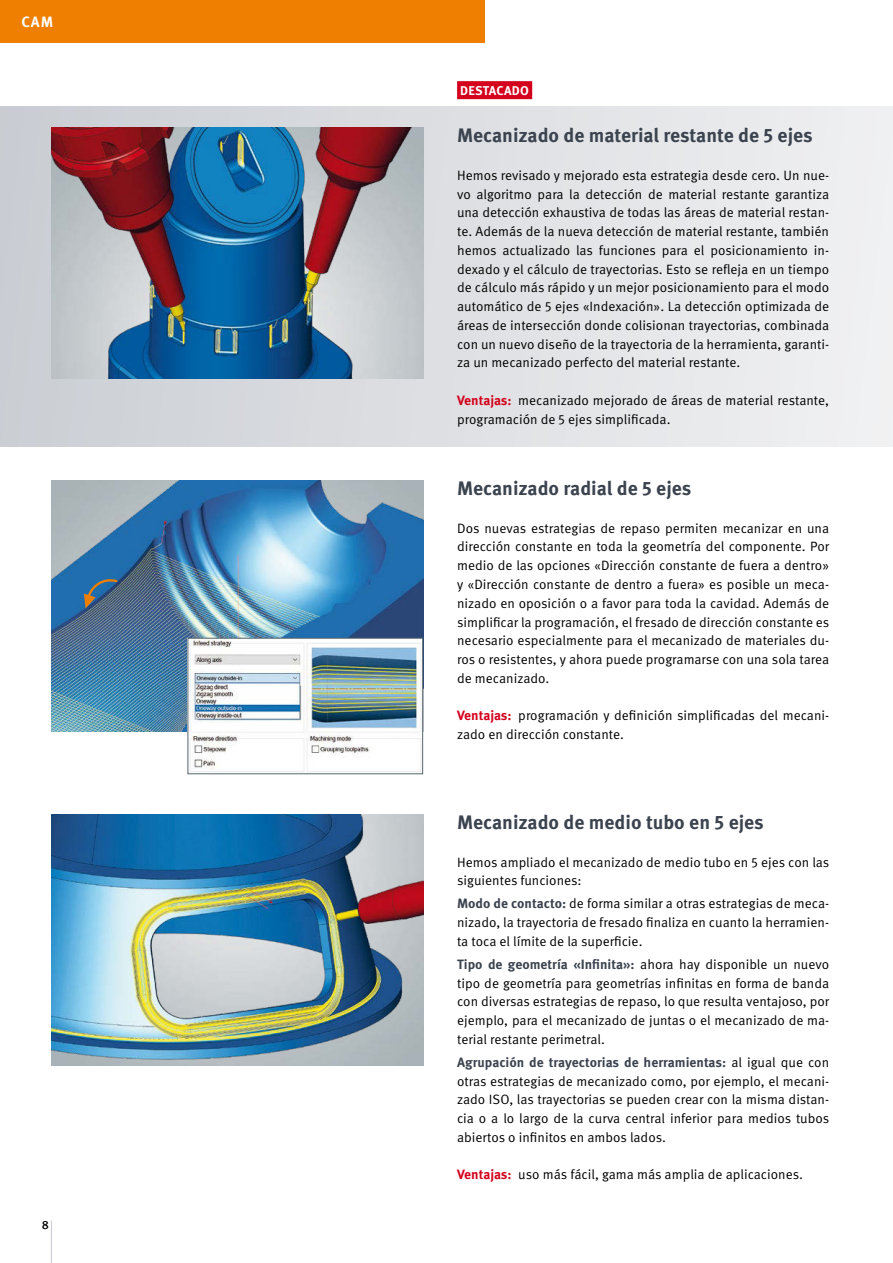
<style>
.page{position:relative;width:893px;height:1263px;background:#fff}
.page>*{position:absolute;margin:0;border:0;box-sizing:border-box;transform-origin:0 0}
.t1{font:700 19.5px "Meta Pro";color:#3b434f}
.t2{font:700 15px "Meta Pro";color:#fff}
.t3{font:13.5px/18.8px "Meta Pro";color:#000;text-align:justify}
.t4{font:700 12.75px "Meta Pro";letter-spacing:.015em;color:#fff}
.t5{font:500 12px "Meta Pro";color:#000}
.s1{font-weight:700;color:#d4021d}
.s2{font-weight:700;color:#3b434f}
</style>
<div class="page">
<div style="left:0;top:0;width:485px;height:43px;background:#ee7f00"></div>
<hr style="left:51px;top:1220px;width:1px;height:43px;background:#c5c9d0">
<div style="left:0;top:106px;width:893px;height:340px;background:linear-gradient(to right,#c7ccd2,#f1f1f2)"></div>
<img style="left:51px;top:128px;width:372px;height:250px">
<img style="left:51px;top:480px;width:372px;height:251px">
<img style="left:51px;top:814px;width:372px;height:251px">
<div style="left:457px;top:81px;width:75px;height:18px;background:#d4021d"></div>
<img style="left:190px;top:640px;width:231px;height:132px">
<div style="left:188px;top:638px;width:235px;height:136px;border:1px solid #57676f"></div>
<svg style="left:84px;top:579px;width:34px;height:29px"></svg>
<p class="t2" style="left:21px;top:12px;width:34px">CAM</p>
<p class="t5" style="left:42px;top:1217px;width:9px">8</p>
<p class="t4" style="left:460px;top:82px;width:70px">DESTACADO</p>
<h1 class="t1" style="left:457px;top:123px;width:357px">Mecanizado de material restante de 5 ejes</h1>
<p class="t3" style="left:457px;top:166px;width:374px">Hemos revisado y mejorado esta estrategia desde cero. Un nue&shy;vo algoritmo para la detección de material restante garantiza una detección exhaustiva de todas las áreas de material restan&shy;te. Además de la nueva detección de material restante, también hemos actualizado las funciones para el posicionamiento in&shy;dexado y el cálculo de trayectorias. Esto se refleja en un tiempo de cálculo más rápido y un mejor posicionamiento para el modo automático de 5 ejes «Indexación». La detección optimizada de áreas de intersección donde colisionan trayectorias, combinada con un nuevo diseño de la trayectoria de la herramienta, garanti&shy;za un mecanizado perfecto del material restante.</p>
<p class="t3" style="left:457px;top:391px;width:374px"><span class="s1">Ventajas:</span> mecanizado mejorado de áreas de material restante, programación de 5 ejes simplificada.</p>
<h1 class="t1" style="left:457px;top:476px;width:236px">Mecanizado radial de 5 ejes</h1>
<p class="t3" style="left:457px;top:519px;width:374px">Dos nuevas estrategias de repaso permiten mecanizar en una dirección constante en toda la geometría del componente. Por medio de las opciones «Dirección constante de fuera a dentro» y «Dirección constante de dentro a fuera» es posible un meca&shy;nizado en oposición o a favor para toda la cavidad. Además de simplificar la programación, el fresado de dirección constante es necesario especialmente para el mecanizado de materiales du&shy;ros o resistentes, y ahora puede programarse con una sola tarea de mecanizado.</p>
<p class="t3" style="left:457px;top:706px;width:374px"><span class="s1">Ventajas:</span> programación y definición simplificadas del mecani&shy;zado en dirección constante.</p>
<h1 class="t1" style="left:457px;top:810px;width:308px">Mecanizado de medio tubo en 5 ejes</h1>
<p class="t3" style="left:457px;top:853px;width:374px">Hemos ampliado el mecanizado de medio tubo en 5 ejes con las siguientes funciones:</p>
<p class="t3" style="left:457px;top:894px;width:374px"><span class="s2">Modo de contacto:</span> de forma similar a otras estrategias de meca&shy;nizado, la trayectoria de fresado finaliza en cuanto la herramien&shy;ta toca el límite de la superficie.</p>
<p class="t3" style="left:457px;top:955px;width:374px"><span class="s2">Tipo de geometría «Infinita»:</span> ahora hay disponible un nuevo tipo de geometría para geometrías infinitas en forma de banda con diversas estrategias de repaso, lo que resulta ventajoso, por ejemplo, para el mecanizado de juntas o el mecanizado de ma&shy;terial restante perimetral.</p>
<p class="t3" style="left:457px;top:1053px;width:374px"><span class="s2">Agrupación de trayectorias de herramientas:</span> al igual que con otras estrategias de mecanizado como, por ejemplo, el mecani&shy;zado ISO, las trayectorias se pueden crear con la misma distan&shy;cia o a lo largo de la curva central inferior para medios tubos abiertos o infinitos en ambos lados.</p>
<p class="t3" style="left:457px;top:1165px;width:347px"><span class="s1">Ventajas:</span> uso más fácil, gama más amplia de aplicaciones.</p>
</div>
